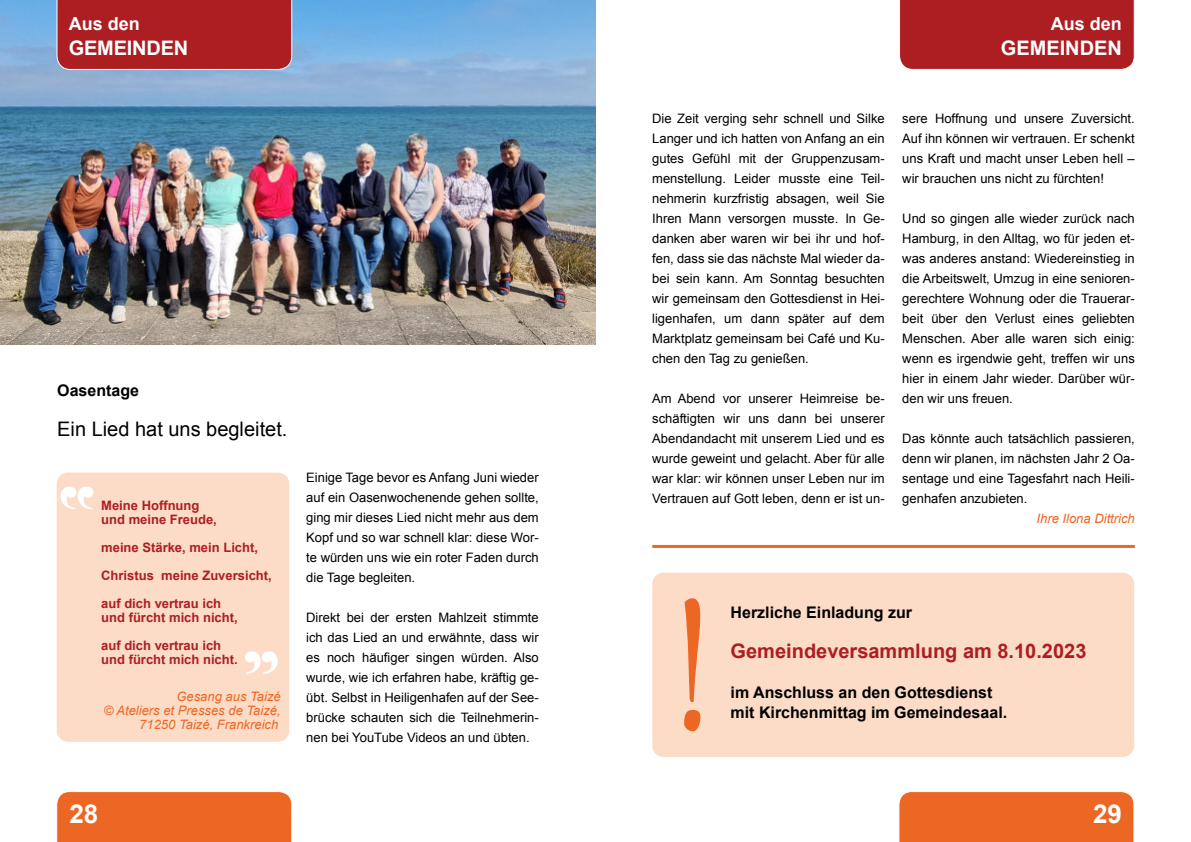
<style>
.page{position:relative;width:1191px;height:842px;background:#fff}
.page>*{position:absolute;margin:0;border:0;box-sizing:border-box;transform-origin:0 0}
.t1{font:500 120px "Big Caslon";color:#fff}
.t2{font:700 26px "Arial";color:#fff}
.t3{font:700 20px "Arial";color:#ad1e23}
.t4{font:700 20px "Arial";color:#fff}
.t5{font:20px "Arial";color:#000}
.t6{font:700 18px "Arial";color:#fff}
.t7{font:700 16px "Arial";color:#000}
.t8{font:13px/20px "Arial";color:#000;text-align:justify}
.t9{font:700 13px/28px "Arial";color:#ad1e23}
.t10{font:italic 13px/14px "Arial";color:#ed6623;text-align:right}
</style>
<div class="page">
<img style="left:0;top:0;width:595px;height:345px">
<div style="left:56px;top:0;width:237px;height:70px;background:#ad1e23"></div>
<div style="left:56px;top:791px;width:236px;height:51px;background:#ec6723"></div>
<div style="left:899px;top:0;width:236px;height:70px;background:#ad1e23"></div>
<div style="left:899px;top:791px;width:235px;height:51px;background:#ec6723"></div>
<div style="left:57px;top:472px;width:232px;height:270px;background:#fcdcc6;border-radius:11px"></div>
<hr style="left:652px;top:545px;width:482px;height:3px;background:#ec6723">
<div style="left:652px;top:573px;width:482px;height:184px;background:#fcdcc6;border-radius:11px"></div>
<svg style="left:652px;top:596px;width:1px;height:137px"></svg>
<h3 class="t6" style="left:69px;top:17px;width:143px">Headline 2-zeilig</h3>
<h3 class="t4" style="left:69px;top:40px;width:79px">RUBRIK</h3>
<h3 class="t6" style="left:69px;top:17px;width:73px">Aus den</h3>
<h3 class="t4" style="left:69px;top:40px;width:121px">GEME NDEN</h3>
<p class="t7" style="left:57px;top:384px;width:83px">Oasentage</p>
<h3 class="t5" style="left:57px;top:421px;width:232px">Ein Lied hat uns begleitet.</h3>
<p class="t9" style="left:101px;top:499px;width:117px;line-height:14px">Meine Hoffnung und meine Freude,</p>
<p class="t9" style="left:101px;top:534px;width:172px">meine Stärke, mein Licht,<br>Christus meine Zuversicht, auf dich vertrau ich</p>
<p class="t9" style="left:101px;top:604px;width:138px">und fürcht mich nicht, auf dich vertrau ich</p>
<p class="t9" style="left:101px;top:646px;width:138px">und fürcht mich nicht.</p>
<p class="t10" style="left:104px;top:690px;width:178px">Gesang aus Taizé<br>© Ateliers et Presses de Taizé,<br>71250 Taizé, Frankreich</p>
<h1 class="t1" style="left:245px;top:577px;width:31px">„</h1>
<p class="t8" style="left:306px;top:468px;width:234px">Einige Tage bevor es Anfang Juni wieder auf ein Oasenwochenende gehen sollte, ging mir dieses Lied nicht mehr aus dem Kopf und so war schnell klar: diese Wor&shy;te würden uns wie ein roter Faden durch die Tage begleiten.</p>
<p class="t8" style="left:306px;top:608px;width:234px">Direkt bei der ersten Mahlzeit stimmte ich das Lied an und erwähnte, dass wir es noch häufiger singen würden. Also wurde, wie ich erfahren habe, kräftig ge&shy;übt. Selbst in Heiligenhafen auf der See&shy;brücke schauten sich die Teilnehmerin&shy;nen bei YouTube Videos an und übten.</p>
<h3 class="t6" style="left:981px;top:17px;width:143px">Headline 2-zeilig</h3>
<h3 class="t4" style="left:1044px;top:40px;width:79px">RUBRIK</h3>
<h3 class="t6" style="left:1051px;top:17px;width:73px">Aus den</h3>
<h3 class="t4" style="left:1000px;top:40px;width:123px">GEMEINDEN</h3>
<p class="t8" style="left:652px;top:110px;width:234px">Die Zeit verging sehr schnell und Silke Langer und ich hatten von Anfang an ein gutes Gefühl mit der Gruppenzusam&shy;menstellung. Leider musste eine Teil&shy;nehmerin kurzfristig absagen, weil Sie Ihren Mann versorgen musste. In Ge&shy;danken aber waren wir bei ihr und hof&shy;fen, dass sie das nächste Mal wieder da&shy;bei sein kann. Am Sonntag besuchten wir gemeinsam den Gottesdienst in Hei&shy;ligenhafen, um dann später auf dem Marktplatz gemeinsam bei Café und Ku&shy;chen den Tag zu genießen.</p>
<p class="t8" style="left:652px;top:390px;width:234px">Am Abend vor unserer Heimreise be&shy;schäftigten wir uns dann bei unserer Abendandacht mit unserem Lied und es wurde geweint und gelacht. Aber für alle war klar: wir können unser Leben nur im Vertrauen auf Gott leben, denn er ist un-</p>
<p class="t8" style="left:902px;top:109px;width:234px">sere Hoffnung und unsere Zuversicht.<br>Auf ihn können wir vertrauen. Er schenkt uns Kraft und macht unser Leben hell – wir brauchen uns nicht zu fürchten!</p>
<p class="t8" style="left:902px;top:209px;width:234px">Und so gingen alle wieder zurück nach Hamburg, in den Alltag, wo für jeden et&shy;was anderes anstand: Wiedereinstieg in die Arbeitswelt, Umzug in eine senioren&shy;gerechtere Wohnung oder die Trauerar&shy;beit über den Verlust eines geliebten Menschen. Aber alle waren sich einig: wenn es irgendwie geht, treffen wir uns hier in einem Jahr wieder. Darüber wür&shy;den wir uns freuen.</p>
<p class="t8" style="left:902px;top:429px;width:234px">Das könnte auch tatsächlich passieren, denn wir planen, im nächsten Jahr 2 Oa&shy;sentage und eine Tagesfahrt nach Heili&shy;genhafen anzubieten.</p>
<p class="t10" style="left:1036px;top:512px;width:100px">Ihre Ilona Dittrich</p>
<p class="t7" style="left:730px;top:606px;width:183px">Herzliche Einladung zur</p>
<h3 class="t3" style="left:730px;top:643px;width:357px">Gemeindeversammlung am 8.10.2023</h3>
<p class="t7" style="left:730px;top:686px;width:263px">im Anschluss an den Gottesdienst</p>
<p class="t7" style="left:730px;top:706px;width:278px">mit Kirchenmittag im Gemeindesaal.</p>
<h2 class="t2" style="left:69px;top:804px;width:30px">28</h2>
<h2 class="t2" style="left:1093px;top:804px;width:30px">29</h2>
</div>
